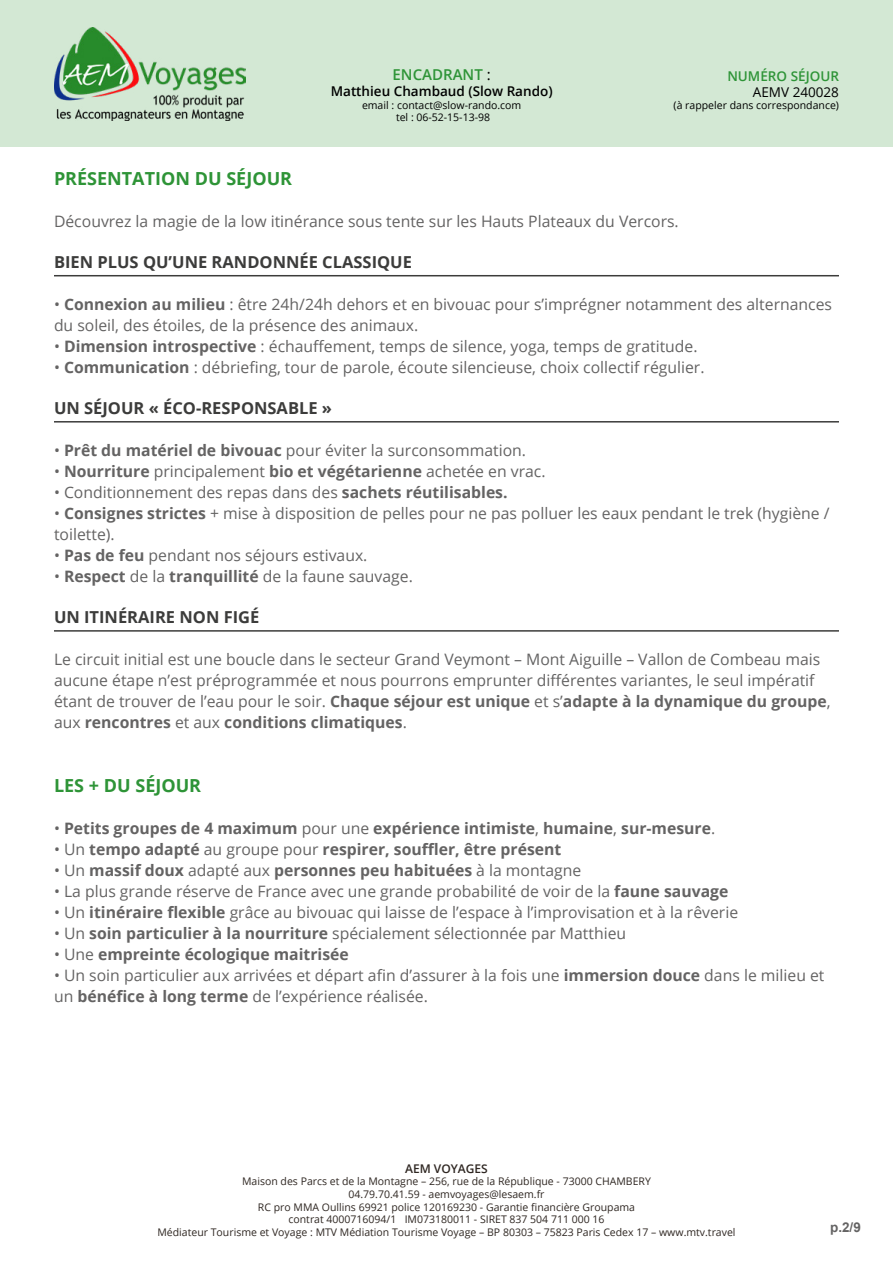
<style>
.page{position:relative;width:893px;height:1263px;background:#fff}
.page>*{position:absolute;margin:0;border:0;box-sizing:border-box;transform-origin:0 0}
.Titre_1__le_bon{font:700 18px "Open Sans";color:#2e9437}
.Titre_2{font:700 16.5px "Open Sans";color:#3c3c3b}
.Style_de_paragraphe{font:15.75px/21px "Open Sans";color:#646363}
.Style_de_paragraphe-2{font:700 15.75px "Open Sans";color:#646363}
.t1{font:600 15px "Open Sans";color:#2e9437}
.t2{font:600 13.5px "Open Sans";color:#000}
.t3{font:600 13.5px "Open Sans";color:#2e9437}
.t4{font:13.5px "Open Sans";color:#000}
.t5{font:700 13.5px "Arial";color:#646363}
.t6{font:600 12px "Open Sans";color:#2f2722}
.t7{font:10.5px/12.6px "Open Sans";color:#2f2722;text-align:center}
.t8{font:10.5px/12.6px "Open Sans";color:#000;text-align:center}
.s1{font-weight:400;color:#000}
.s2{font-weight:700}
.s3{font-weight:400}
</style>
<div class="page">
<div style="left:0;top:0;width:893px;height:147px;background:#d3e8d4"></div>
<img style="left:54px;top:28px;width:191px;height:93px">
<hr style="left:54px;top:275px;width:785px;height:1px;background:#3c3c3b">
<hr style="left:54px;top:421px;width:785px;height:1px;background:#3c3c3b">
<hr style="left:54px;top:630px;width:785px;height:2px;background:#3c3c3b">
<p class="t1" style="left:393px;top:64px;width:100px">ENCADRANT <span class="s1">:</span></p>
<p class="t2" style="left:331px;top:82px;width:223px">Matthieu Chambaud (Slow Rando)</p>
<p class="t8" style="left:362px;top:98px;width:161px">email : contact@slow-rando.com tel : 06-52-15-13-98</p>
<p class="t3" style="left:727px;top:67px;width:113px">NUMÉRO SÉJOUR</p>
<p class="t4" style="left:753px;top:83px;width:88px">AEMV 240028</p>
<p class="t8" style="left:674px;top:99px;width:167px">(à rappeler dans correspondance)</p>
<p class="Titre_1__le_bon" style="left:54px;top:165px;width:240px">PRÉSENTATION DU SÉJOUR</p>
<p class="Style_de_paragraphe" style="left:54px;top:211px;width:626px">Découvrez la magie de la low itinérance sous tente sur les Hauts Plateaux du Vercors.</p>
<p class="Titre_2" style="left:54px;top:250px;width:359px">BIEN PLUS QU’UNE RANDONNÉE CLASSIQUE</p>
<p class="Style_de_paragraphe" style="left:54px;top:294px;width:779px">• <span class="s2">Connexion au milieu</span> : être 24h/24h dehors et en bivouac pour s’imprégner notamment des alternances du soleil, des étoiles, de la présence des animaux.</p>
<p class="Style_de_paragraphe" style="left:54px;top:336px;width:645px">• <span class="s2">Dimension introspective</span> : échauffement, temps de silence, yoga, temps de gratitude.</p>
<p class="Style_de_paragraphe" style="left:54px;top:357px;width:652px">• <span class="s2">Communication</span> : débriefing, tour de parole, écoute silencieuse, choix collectif régulier.</p>
<p class="Titre_2" style="left:54px;top:396px;width:280px">UN SÉJOUR « ÉCO-RESPONSABLE »</p>
<p class="Style_de_paragraphe" style="left:54px;top:440px;width:473px">• <span class="s2">Prêt du matériel de bivouac</span> pour éviter la surconsommation.</p>
<p class="Style_de_paragraphe" style="left:54px;top:461px;width:493px">• <span class="s2">Nourriture</span> principalement <span class="s2">bio et végétarienne</span> achetée en vrac.</p>
<p class="Style_de_paragraphe" style="left:54px;top:482px;width:455px">• Conditionnement des repas dans des <span class="s2">sachets réutilisables.</span></p>
<p class="Style_de_paragraphe" style="left:54px;top:503px;width:777px">• <span class="s2">Consignes strictes</span> + mise à disposition de pelles pour ne pas polluer les eaux pendant le trek (hygiène / toilette).</p>
<p class="Style_de_paragraphe" style="left:54px;top:545px;width:315px">• <span class="s2">Pas de feu</span> pendant nos séjours estivaux.</p>
<p class="Style_de_paragraphe" style="left:54px;top:566px;width:360px">• <span class="s2">Respect</span> de la <span class="s2">tranquillité</span> de la faune sauvage.</p>
<p class="Titre_2" style="left:54px;top:605px;width:207px">UN ITINÉRAIRE NON FIGÉ</p>
<p class="Style_de_paragraphe" style="left:54px;top:649px;width:778px">Le circuit initial est une boucle dans le secteur Grand Veymont – Mont Aiguille – Vallon de Combeau mais aucune étape n’est préprogrammée et nous pourrons emprunter différentes variantes, le seul impératif étant de trouver de l’eau pour le soir. <span class="s2">Chaque séjour est unique</span> et s’<span class="s2">adapte à la dynamique du groupe</span>, aux <span class="s2">rencontres</span> et aux <span class="s2">conditions climatiques</span>.</p>
<p class="Titre_1__le_bon" style="left:54px;top:773px;width:149px">LES + DU SÉJOUR</p>
<p class="Style_de_paragraphe-2" style="left:54px;top:817px;width:663px"><span class="s3">•</span> Petits groupes de 4 maximum <span class="s3">pour une</span> expérience intimiste<span class="s3">,</span> humaine<span class="s3">,</span> sur-mesure<span class="s3">.</span></p>
<p class="Style_de_paragraphe-2" style="left:54px;top:838px;width:509px"><span class="s3">• Un</span> tempo adapté <span class="s3">au groupe pour</span> respirer, souffler, être présent</p>
<p class="Style_de_paragraphe-2" style="left:54px;top:859px;width:529px"><span class="s3">• Un</span> massif doux <span class="s3">adapté aux</span> personnes peu habituées <span class="s3">à la montagne</span></p>
<p class="Style_de_paragraphe" style="left:54px;top:880px;width:676px">• La plus grande réserve de France avec une grande probabilité de voir de la <span class="s2">faune sauvage</span></p>
<p class="Style_de_paragraphe" style="left:54px;top:901px;width:686px">• Un <span class="s2">itinéraire flexible</span> grâce au bivouac qui laisse de l’espace à l’improvisation et à la rêverie</p>
<p class="Style_de_paragraphe" style="left:54px;top:922px;width:574px">• Un <span class="s2">soin particulier à la nourriture</span> spécialement sélectionnée par Matthieu</p>
<p class="Style_de_paragraphe-2" style="left:54px;top:943px;width:296px"><span class="s3">• Une</span> empreinte écologique maitrisée</p>
<p class="Style_de_paragraphe" style="left:54px;top:964px;width:772px">• Un soin particulier aux arrivées et départ afin d’assurer à la fois une <span class="s2">immersion douce</span> dans le milieu et un <span class="s2">bénéfice à long terme</span> de l’expérience réalisée.</p>
<p class="t6" style="left:405px;top:1160px;width:84px">AEM VOYAGES</p>
<p class="t7" style="left:157px;top:1175px;width:580px">Maison des Parcs et de la Montagne – 256, rue de la République - 73000 CHAMBERY<br>04.79.70.41.59 - aemvoyages@lesaem.fr<br>RC pro MMA Oullins 69921 police 120169230 - Garantie financière Groupama<br>contrat 4000716094/1 IM073180011 - SIRET 837 504 711 000 16<br>Médiateur Tourisme et Voyage : MTV Médiation Tourisme Voyage – BP 80303 – 75823 Paris Cedex 17 – www.mtv.travel</p>
<p class="t5" style="left:830px;top:1217px;width:32px">p.2/9</p>
</div>
